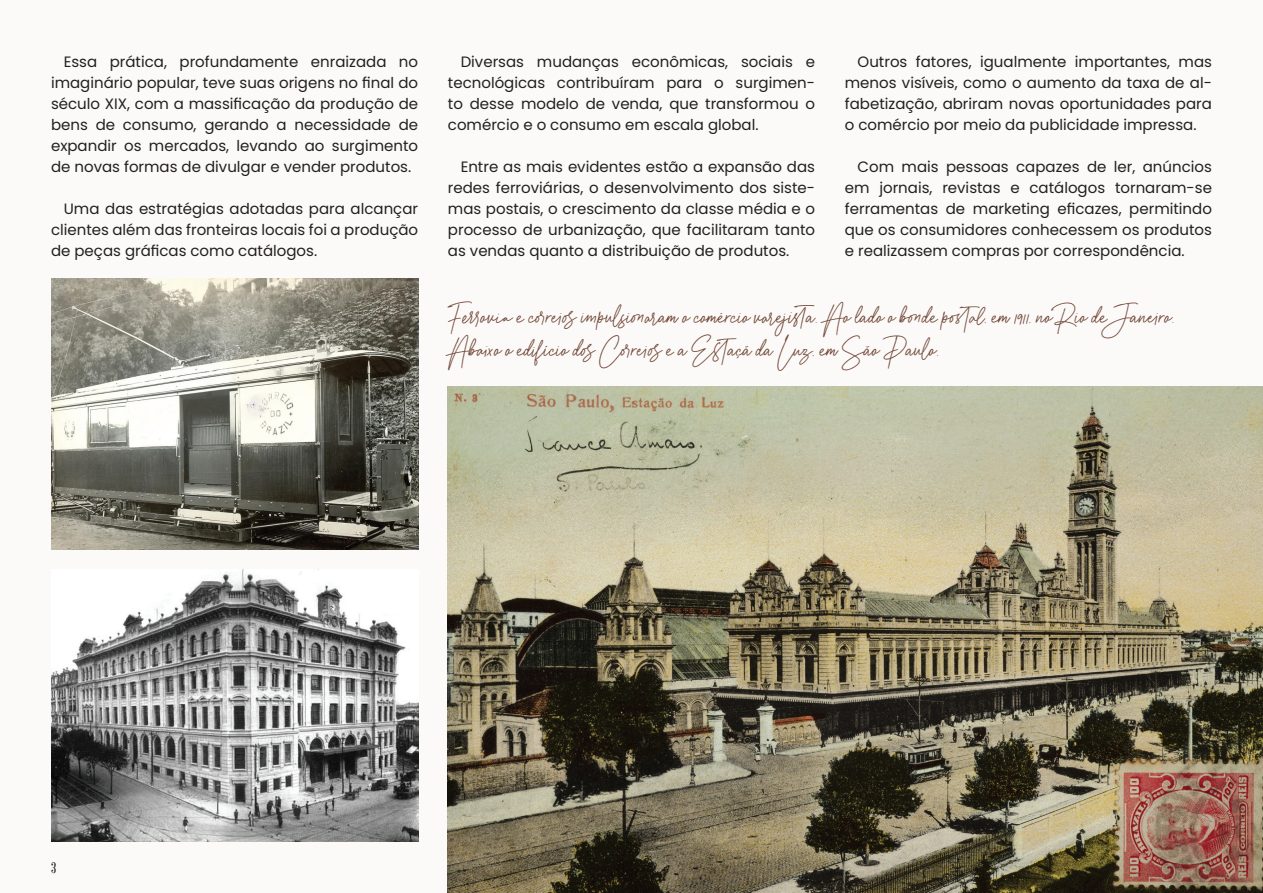
<style>
.page{position:relative;width:1263px;height:893px;background:#fbfaf9}
.page>*{position:absolute;margin:0;border:0;box-sizing:border-box;transform-origin:0 0}
.t1{font:45px/33px "Aurelly Signature";color:#744838}
.t2{font:15px/21px "Poppins";color:#231f20;text-align:justify}
.t3{font:15px "Abraham Lincoln";color:#231f20}
</style>
<div class="page">
<img style="left:448px;top:387px;width:815px;height:506px">
<img style="left:51px;top:570px;width:367px;height:272px">
<img style="left:51px;top:278px;width:367px;height:272px">
<p class="t2" style="left:51px;top:51px;width:369px;text-indent:13px">Essa prática, profundamente enraizada no imaginário popular, teve suas origens no final do século XIX, com a massificação da produção de bens de consumo, gerando a necessidade de expandir os mercados, levando ao surgimento de novas formas de divulgar e vender produtos.</p>
<p class="t2" style="left:51px;top:198px;width:369px;text-indent:13px">Uma das estratégias adotadas para alcançar clientes além das fronteiras locais foi a produção de peças gráficas como catálogos.</p>
<p class="t2" style="left:448px;top:51px;width:369px;text-indent:13px">Diversas mudanças econômicas, sociais e tecnológicas contribuíram para o surgimen&shy;to desse modelo de venda, que transformou o comércio e o consumo em escala global.</p>
<p class="t2" style="left:448px;top:156px;width:369px;text-indent:13px">Entre as mais evidentes estão a expansão das redes ferroviárias, o desenvolvimento dos siste&shy;mas postais, o crescimento da classe média e o processo de urbanização, que facilitaram tanto as vendas quanto a distribuição de produtos.</p>
<p class="t2" style="left:845px;top:51px;width:369px;text-indent:13px">Outros fatores, igualmente importantes, mas menos visíveis, como o aumento da taxa de al&shy;fabetização, abriram novas oportunidades para o comércio por meio da publicidade impressa.</p>
<p class="t2" style="left:845px;top:156px;width:369px;text-indent:13px">Com mais pessoas capazes de ler, anúncios em jornais, revistas e catálogos tornaram-se ferramentas de marketing eficazes, permitindo que os consumidores conhecessem os produtos e realizassem compras por correspondência.</p>
<h1 class="t1" style="left:448px;top:302px;width:728px">Ferrovia e correios impulsionaram o comércio varejista. Ao lado o bonde postal, em 191, no Rio de Janeiro.<br>Abaixo o edifício dos Correios e a Estaçã da Luz, em São Paulo.</h1>
<p class="t3" style="left:51px;top:860px;width:7px">3</p>
</div>
